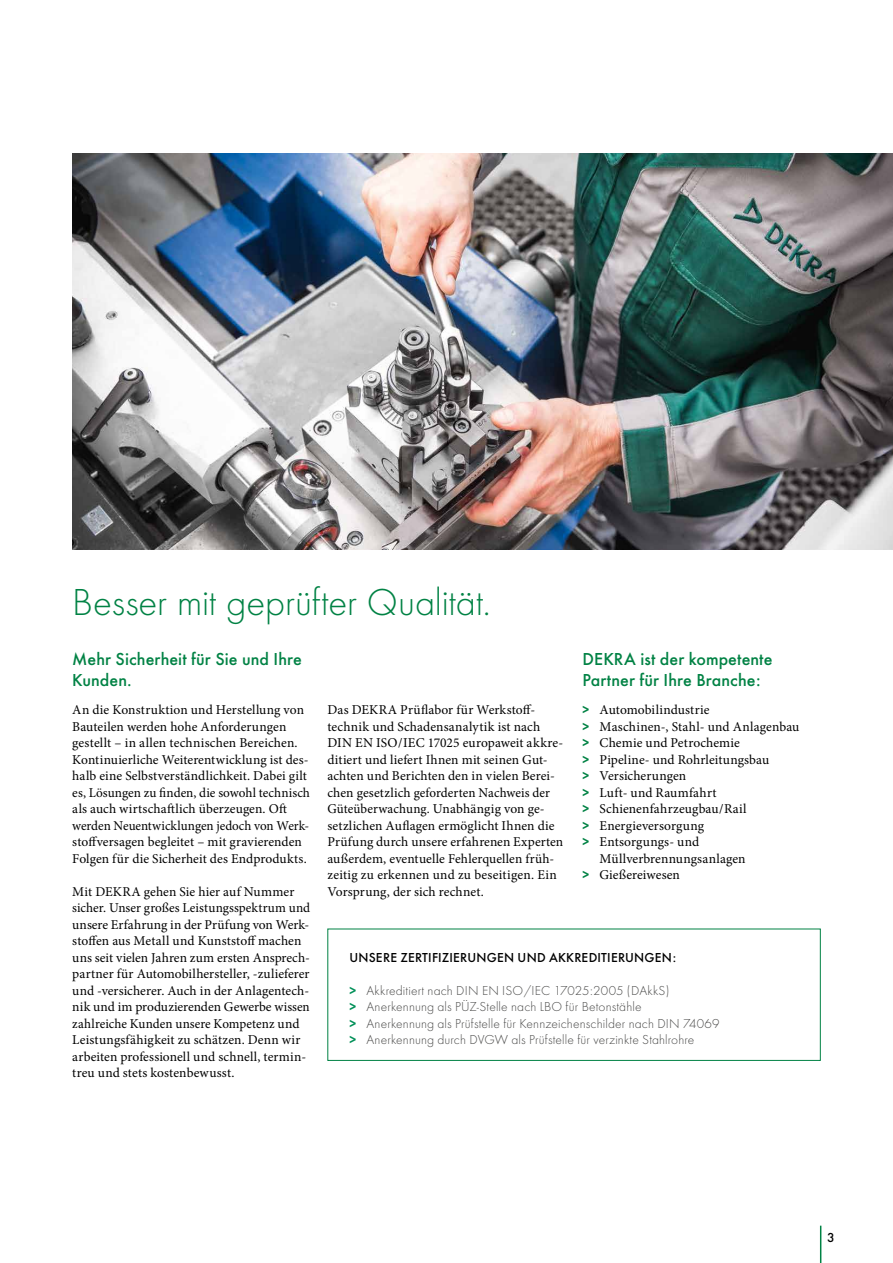
<style>
.page{position:relative;width:893px;height:1263px;background:#fff}
.page>*{position:absolute;margin:0;border:0;box-sizing:border-box;transform-origin:0 0}
.t1{font:300 39px "Futura T";letter-spacing:-.005em;color:#008244}
.t2{font:500 18px/21px "Futura T";letter-spacing:.005em;color:#008244}
.t3{font:13.5px/16.5px "Minion Pro";letter-spacing:.005em;color:#000}
.t4{font:300 13.5px/16.5px "Futura T";letter-spacing:.01em;color:#4a4a49}
.t5{font:500 13.5px "Futura T";letter-spacing:.015em;color:#000}
.t6{font:13.5px "Minion Pro";letter-spacing:.025em;color:#000}
.s1{font-family:"Futura T Dem";color:#008244}
.s2{font-family:"Futura T Dem";font-weight:400;color:#009058}
</style>
<div class="page">
<hr style="left:820px;top:1226px;width:1px;height:37px;background:#008244">
<img style="left:72px;top:153px;width:821px;height:396px">
<div style="left:327px;top:929px;width:494px;height:132px;border:1px solid #008244"></div>
<h1 class="t1" style="left:72px;top:581px;width:420px">Besser mit geprüfter Qualität.</h1>
<h2 class="t2" style="left:72px;top:648px;width:231px">Mehr Sicherheit für Sie und Ihre<br>Kunden.</h2>
<p class="t3" style="left:72px;top:702px;width:239px">An die Konstruktion und Herstellung von Bauteilen werden hohe Anforderungen gestellt – in allen technischen Bereichen.<br>Kontinuierliche Weiterentwicklung ist des&shy;halb eine Selbstverständlichkeit. Dabei gilt es, Lösungen zu finden, die sowohl technisch als auch wirtschaftlich überzeugen. Oft werden Neuentwicklungen jedoch von Werk&shy;stoffversagen begleitet – mit gravierenden Folgen für die Sicherheit des Endprodukts.</p>
<p class="t3" style="left:72px;top:883px;width:239px">Mit DEKRA gehen Sie hier auf Nummer sicher. Unser großes Leistungsspektrum und unsere Erfahrung in der Prüfung von Werk&shy;stoffen aus Metall und Kunststoff machen uns seit vielen Jahren zum ersten Ansprech&shy;partner für Automobilhersteller, -zulieferer und -versicherer. Auch in der Anlagentech&shy;nik und im produzierenden Gewerbe wissen zahlreiche Kunden unsere Kompetenz und Leistungsfähigkeit zu schätzen. Denn wir arbeiten professionell und schnell, termin&shy;treu und stets kostenbewusst.</p>
<p class="t3" style="left:327px;top:701px;width:237px">Das DEKRA Prüflabor für Werkstoff&shy;technik und Schadensanalytik ist nach DIN EN ISO/IEC 17025 europaweit akkre&shy;ditiert und liefert Ihnen mit seinen Gut&shy;achten und Berichten den in vielen Berei&shy;chen gesetzlich geforderten Nachweis der Güteüberwachung. Unabhängig von ge&shy;setzlichen Auflagen ermöglicht Ihnen die Prüfung durch unsere erfahrenen Experten außerdem, eventuelle Fehlerquellen früh&shy;zeitig zu erkennen und zu beseitigen. Ein Vorsprung, der sich rechnet.</p>
<h2 class="t2" style="left:583px;top:648px;width:192px">DEKRA ist der kompetente<br>Partner für Ihre Branche:</h2>
<p class="t3" style="left:583px;top:702px;width:128px"><span class="s1">&gt;</span> Automobilindustrie</p>
<p class="t3" style="left:583px;top:718px;width:218px"><span class="s1">&gt;</span> Maschinen-, Stahl- und Anlagenbau</p>
<p class="t3" style="left:583px;top:734px;width:159px"><span class="s1">&gt;</span> Chemie und Petrochemie</p>
<p class="t3" style="left:583px;top:751px;width:188px"><span class="s1">&gt;</span> Pipeline- und Rohrleitungsbau</p>
<p class="t3" style="left:583px;top:767px;width:105px"><span class="s1">&gt;</span> Versicherungen</p>
<p class="t6" style="left:583px;top:783px;width:136px"><span class="s1">&gt;</span> Luft- und Raumfahrt</p>
<p class="t3" style="left:583px;top:800px;width:166px"><span class="s1">&gt;</span> Schienenfahrzeugbau/Rail</p>
<p class="t3" style="left:583px;top:817px;width:123px"><span class="s1">&gt;</span> Energieversorgung</p>
<p class="t3" style="left:583px;top:833px;width:118px"><span class="s1">&gt;</span> Entsorgungs- und</p>
<p class="t3" style="left:600px;top:850px;width:148px">Müllverbrennungsanlagen</p>
<p class="t3" style="left:583px;top:866px;width:99px"><span class="s1">&gt;</span> Gießereiwesen</p>
<p class="t5" style="left:349px;top:949px;width:328px">UNSERE ZERTIFIZIERUNGEN UND AKKREDITIERUNGEN:</p>
<p class="t4" style="left:349px;top:982px;width:372px"><span class="s2">&gt;</span> Akkreditiert nach DIN EN ISO/IEC 17025:2005 (DAkkS)<br><span class="s2">&gt;</span> Anerkennung als PÜZ-Stelle nach LBO für Betonstähle<br><span class="s2">&gt;</span> Anerkennung als Prüfstelle für Kennzeichenschilder nach DIN 74069 <span class="s2">&gt;</span> Anerkennung durch DVGW als Prüfstelle für verzinkte Stahlrohre</p>
<p class="t5" style="left:827px;top:1230px;width:9px">3</p>
</div>
